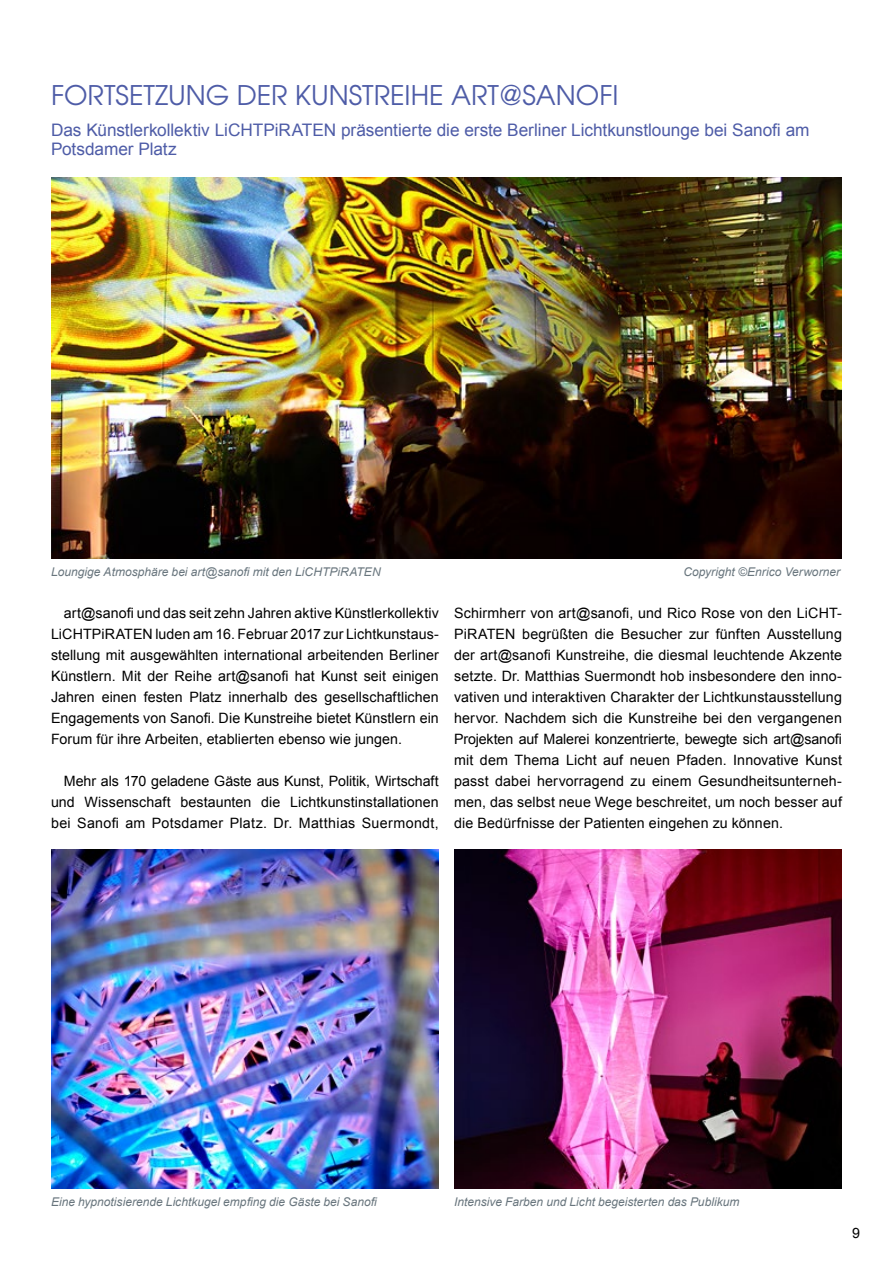
<style>
.page{position:relative;width:893px;height:1263px;background:#fff}
.page>*{position:absolute;margin:0;border:0;box-sizing:border-box;transform-origin:0 0}
.t1{font:27px "Avant Garde";color:#4e5ca7}
.t2{font:17.25px/19.5px "Arial";letter-spacing:-.005em;color:#4e5ca7}
.t3{font:14.25px/21px "Arial";letter-spacing:.01em;color:#000;text-align:justify}
.t4{font:italic 12px "Arial";color:#68757d}
</style>
<div class="page">
<img style="left:51px;top:849px;width:388px;height:340px">
<img style="left:454px;top:849px;width:388px;height:340px">
<img style="left:51px;top:177px;width:790px;height:382px">
<h1 class="t1" style="left:51px;top:78px;width:569px">FORTSETZUNG DER KUNSTREIHE ART@SANOFI</h1>
<p class="t2" style="left:51px;top:120px;width:760px">Das Künstlerkollektiv LiCHTPiRATEN präsentierte die erste Berliner Lichtkunstlounge bei Sanofi am<br>Potsdamer Platz</p>
<p class="t4" style="left:51px;top:564px;width:331px">Loungige Atmosphäre bei art@sanofi mit den LiCHTPiRATEN</p>
<p class="t4" style="left:683px;top:564px;width:158px">Copyright ©Enrico Verworner</p>
<p class="t3" style="left:51px;top:603px;width:389px;text-indent:13px">art@sanofi und das seit zehn Jahren aktive Künstlerkollektiv LiCHTPiRATEN luden am 16. Februar 2017 zur Lichtkunstaus&shy;stellung mit ausgewählten international arbeitenden Berliner Künstlern. Mit der Reihe art@sanofi hat Kunst seit einigen Jahren einen festen Platz innerhalb des gesellschaftlichen Engagements von Sanofi. Die Kunstreihe bietet Künstlern ein Forum für ihre Arbeiten, etablierten ebenso wie jungen.</p>
<p class="t3" style="left:51px;top:771px;width:389px;text-indent:13px">Mehr als 170 geladene Gäste aus Kunst, Politik, Wirtschaft und Wissenschaft bestaunten die Lichtkunstinstallationen bei Sanofi am Potsdamer Platz. Dr. Matthias Suermondt,</p>
<p class="t3" style="left:454px;top:603px;width:389px">Schirmherr von art@sanofi, und Rico Rose von den LiCHT-PiRATEN begrüßten die Besucher zur fünften Ausstellung der art@sanofi Kunstreihe, die diesmal leuchtende Akzente setzte. Dr. Matthias Suermondt hob insbesondere den inno&shy;vativen und interaktiven Charakter der Lichtkunstausstellung hervor. Nachdem sich die Kunstreihe bei den vergangenen Projekten auf Malerei konzentrierte, bewegte sich art@sanofi mit dem Thema Licht auf neuen Pfaden. Innovative Kunst passt dabei hervorragend zu einem Gesundheitsunterneh&shy;men, das selbst neue Wege beschreitet, um noch besser auf die Bedürfnisse der Patienten eingehen zu können.</p>
<p class="t4" style="left:51px;top:1194px;width:328px">Eine hypnotisierende Lichtkugel empfing die Gäste bei Sanofi</p>
<p class="t4" style="left:454px;top:1194px;width:287px">Intensive Farben und Licht begeisterten das Publikum</p>
<p class="t3" style="left:852px;top:1222px;width:9px">9</p>
</div>
